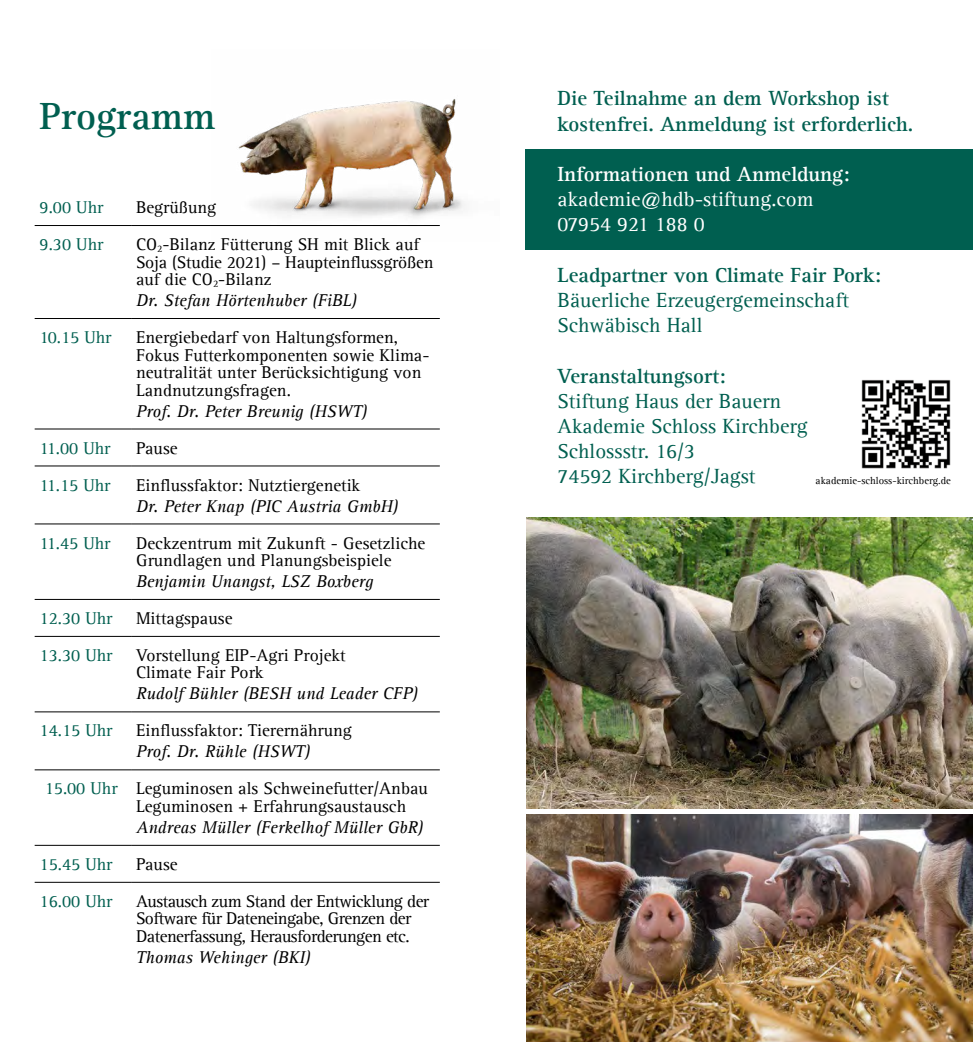
<style>
.page{position:relative;width:973px;height:1042px;background:#fff}
.page>*{position:absolute;margin:0;border:0;box-sizing:border-box;transform-origin:0 0}
.t1{font:700 38.68px "Agfa Rotis Serif";color:#005f50}
.t2{font:21px/25.2px "Agfa Rotis Serif";color:#005f50}
.t3{font:700 21px/25.2px "Agfa Rotis Serif";color:#005f50}
.t4{font:21px/25.2px "Agfa Rotis Serif";color:#fff}
.t5{font:700 21px "Agfa Rotis Serif";color:#fff}
.t6{font:17.5px/17.5px "Agfa Rotis Serif";color:#000}
.t7{font:italic 17.5px "Agfa Rotis Serif";color:#000}
.t8{font:17.5px/17.5px "Agfa Rotis Serif";letter-spacing:-.03em;color:#000}
.t9{font:17.5px "Agfa Rotis Serif";color:#005f50}
.t10{font:10.5px "Agfa Rotis Serif";color:#000}
.s1{font-style:italic}
.s2{color:#005f50}
</style>
<div class="page">
<div style="left:525px;top:149px;width:447px;height:101px;background:#005f50"></div>
<hr style="left:35px;top:225px;width:96px;height:1px;background:#000">
<hr style="left:131px;top:225px;width:309px;height:1px;background:#000">
<hr style="left:35px;top:318px;width:96px;height:1px;background:#000">
<hr style="left:131px;top:318px;width:309px;height:1px;background:#000">
<hr style="left:35px;top:429px;width:96px;height:1px;background:#000">
<hr style="left:131px;top:429px;width:309px;height:1px;background:#000">
<hr style="left:35px;top:466px;width:96px;height:1px;background:#000">
<hr style="left:131px;top:466px;width:309px;height:1px;background:#000">
<hr style="left:35px;top:524px;width:96px;height:1px;background:#000">
<hr style="left:131px;top:524px;width:309px;height:1px;background:#000">
<hr style="left:35px;top:599px;width:96px;height:1px;background:#000">
<hr style="left:131px;top:599px;width:309px;height:1px;background:#000">
<hr style="left:35px;top:636px;width:96px;height:1px;background:#000">
<hr style="left:131px;top:636px;width:309px;height:1px;background:#000">
<hr style="left:35px;top:711px;width:96px;height:1px;background:#000">
<hr style="left:131px;top:711px;width:309px;height:1px;background:#000">
<hr style="left:35px;top:769px;width:96px;height:1px;background:#000">
<hr style="left:131px;top:769px;width:309px;height:1px;background:#000">
<hr style="left:35px;top:845px;width:96px;height:1px;background:#000">
<hr style="left:131px;top:845px;width:309px;height:1px;background:#000">
<hr style="left:35px;top:882px;width:96px;height:1px;background:#000">
<hr style="left:131px;top:882px;width:309px;height:1px;background:#000">
<img style="left:238px;top:99px;width:227px;height:127px">
<img style="left:526px;top:517px;width:446px;height:291px">
<img style="left:526px;top:814px;width:446px;height:228px">
<img style="left:861px;top:379px;width:90px;height:90px">
<h1 class="t1" style="left:39px;top:92px;width:177px">Programm</h1>
<p class="t9" style="left:40px;top:197px;width:65px">9.00 Uhr</p>
<p class="t6" style="left:136px;top:199px;width:82px">Begrüßung</p>
<p class="t9" style="left:40px;top:234px;width:65px">9.30 Uhr</p>
<p class="t6" style="left:136px;top:236px;width:299px">CO<sub>2</sub>-Bilanz Fütterung SH mit Blick auf<br>Soja (Studie 2021) – Haupteinflussgrößen auf die CO<sub>2</sub>-Bilanz</p>
<p class="t7" style="left:136px;top:290px;width:222px">Dr. Stefan Hörtenhuber (FiBL)</p>
<p class="t9" style="left:40px;top:327px;width:73px">10.15 Uhr</p>
<p class="t6" style="left:136px;top:329px;width:295px">Energiebedarf von Haltungsformen, Fokus Futterkomponenten sowie Klima&shy;neutralität unter Berücksichtigung von Landnutzungsfragen.</p>
<p class="t7" style="left:136px;top:400px;width:233px">Prof. Dr. Peter Breunig (HSWT)</p>
<p class="t9" style="left:40px;top:437px;width:72px">11.00 Uhr</p>
<p class="t6" style="left:136px;top:439px;width:43px">Pause</p>
<p class="t9" style="left:40px;top:474px;width:72px">11.15 Uhr</p>
<p class="t6" style="left:136px;top:476px;width:226px">Einflussfaktor: Nutztiergenetik</p>
<p class="t7" style="left:136px;top:495px;width:264px">Dr. Peter Knap (PIC Austria GmbH)</p>
<p class="t9" style="left:40px;top:532px;width:72px">11.45 Uhr</p>
<p class="t6" style="left:136px;top:534px;width:291px">Deckzentrum mit Zukunft - Gesetzliche<br>Grundlagen und Planungsbeispiele</p>
<p class="t7" style="left:136px;top:571px;width:238px">Benjamin Unangst, LSZ Boxberg</p>
<p class="t9" style="left:40px;top:607px;width:74px">12.30 Uhr</p>
<p class="t6" style="left:136px;top:609px;width:98px">Mittagspause</p>
<p class="t9" style="left:40px;top:644px;width:74px">13.30 Uhr</p>
<p class="t6" style="left:136px;top:646px;width:211px">Vorstellung EIP-Agri Projekt<br>Climate Fair Pork</p>
<p class="t7" style="left:136px;top:683px;width:283px">Rudolf Bühler (BESH und Leader CFP)</p>
<p class="t9" style="left:40px;top:720px;width:74px">14.15 Uhr</p>
<p class="t6" style="left:136px;top:722px;width:217px">Einflussfaktor: Tierernährung</p>
<p class="t6" style="left:45px;top:733px;width:384px;line-height:36.9px;text-indent:91px"><span class="s1">Prof. Dr. Rühle (HSWT)<br></span><span class="s2">15.00 Uhr</span> Leguminosen als Schweinefutter/Anbau</p>
<p class="t6" style="left:136px;top:797px;width:271px">Leguminosen + Erfahrungsaustausch</p>
<p class="t7" style="left:136px;top:816px;width:289px">Andreas Müller (Ferkelhof Müller GbR)</p>
<p class="t9" style="left:40px;top:853px;width:74px">15.45 Uhr</p>
<p class="t6" style="left:136px;top:855px;width:43px">Pause</p>
<p class="t9" style="left:40px;top:890px;width:74px">16.00 Uhr</p>
<p class="t8" style="left:136px;top:892px;width:294px">Austausch zum Stand der Entwicklung der<br>Software für Dateneingabe, Grenzen der<br>Datenerfassung, Herausforderungen etc.</p>
<p class="t7" style="left:136px;top:946px;width:176px">Thomas Wehinger (BKI)</p>
<p class="t3" style="left:557px;top:86px;width:357px">Die Teilnahme an dem Workshop ist kostenfrei. Anmeldung ist erforderlich.</p>
<p class="t5" style="left:557px;top:161px;width:294px">Informationen und Anmeldung:</p>
<p class="t4" style="left:557px;top:187px;width:257px">akademie@hdb-stiftung.com<br>07954 921 188 0</p>
<p class="t3" style="left:557px;top:262px;width:325px">Leadpartner von Climate Fair Pork:</p>
<p class="t2" style="left:557px;top:288px;width:293px">Bäuerliche Erzeugergemeinschaft<br>Schwäbisch Hall</p>
<p class="t3" style="left:557px;top:363px;width:170px">Veranstaltungsort:</p>
<p class="t2" style="left:557px;top:388px;width:251px">Stiftung Haus der Bauern<br>Akademie Schloss Kirchberg<br>Schlossstr. 16/3<br>74592 Kirchberg/Jagst</p>
<p class="t10" style="left:815px;top:474px;width:137px">akademie-schloss-kirchberg.de</p>
</div>
